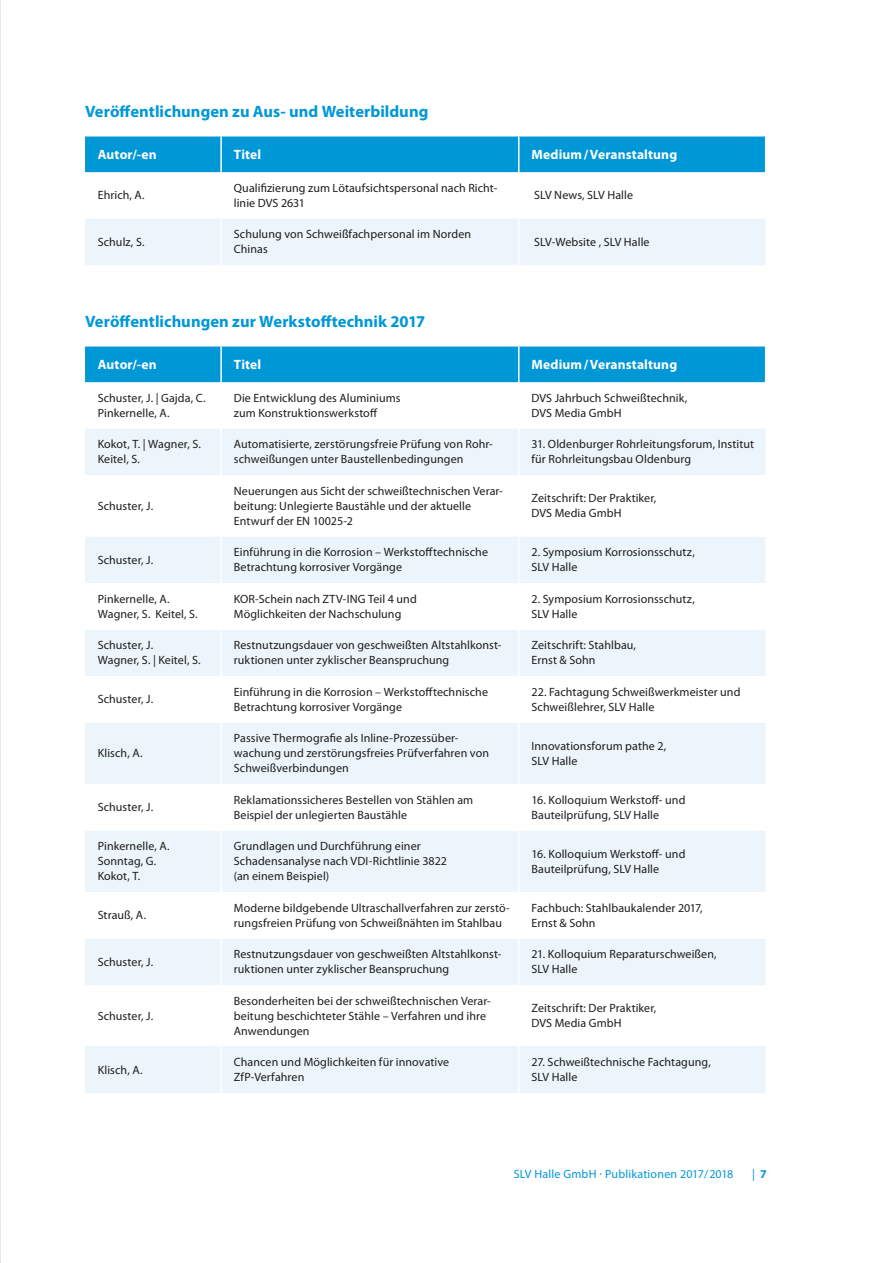
<style>
.page{position:relative;width:893px;height:1263px;background:#fff}
.page>*{position:absolute;margin:0;border:0;box-sizing:border-box;transform-origin:0 0}
.t1{font:700 16.5px "Myriad Pro";color:#0097d7}
.t2{font:700 13.5px "Myriad Pro";letter-spacing:.01em;color:#fff}
.t3{font:12px/15px "Myriad Pro";letter-spacing:.005em;color:#1d1d1b}
.t4{font:12px "Myriad Pro";letter-spacing:.015em;color:#0097d7}
.s1{font-weight:700}
</style>
<div class="page">
<div style="left:85px;top:346px;width:680px;height:36px;background:#0097d7"></div>
<div style="left:85px;top:429px;width:680px;height:46px;background:#edf5fc"></div>
<svg style="left:85px;top:537px;width:680px;height:448px;fill:#edf5fc"></svg>
<div style="left:85px;top:1047px;width:680px;height:46px;background:#edf5fc"></div>
<hr style="left:85px;top:1046px;width:135px;height:1px;background:#edf5fc">
<hr style="left:222px;top:1046px;width:296px;height:1px;background:#edf5fc">
<hr style="left:519px;top:1046px;width:246px;height:1px;background:#edf5fc">
<hr style="left:220px;top:347px;width:2px;height:35px;background:#fff">
<hr style="left:518px;top:347px;width:1px;height:35px;background:#fff">
<hr style="left:220px;top:429px;width:2px;height:46px;background:#fff">
<hr style="left:518px;top:429px;width:1px;height:46px;background:#fff">
<hr style="left:220px;top:537px;width:2px;height:46px;background:#fff">
<hr style="left:518px;top:537px;width:1px;height:46px;background:#fff">
<hr style="left:220px;top:583px;width:2px;height:47px;background:#fff">
<hr style="left:518px;top:583px;width:1px;height:47px;background:#fff">
<hr style="left:220px;top:630px;width:2px;height:46px;background:#fff">
<hr style="left:518px;top:630px;width:1px;height:46px;background:#fff">
<hr style="left:220px;top:676px;width:2px;height:47px;background:#fff">
<hr style="left:518px;top:676px;width:1px;height:47px;background:#fff">
<hr style="left:220px;top:723px;width:2px;height:61px;background:#fff">
<hr style="left:518px;top:723px;width:1px;height:61px;background:#fff">
<hr style="left:220px;top:784px;width:2px;height:47px;background:#fff">
<hr style="left:518px;top:784px;width:1px;height:47px;background:#fff">
<hr style="left:220px;top:831px;width:2px;height:61px;background:#fff">
<hr style="left:518px;top:831px;width:1px;height:61px;background:#fff">
<hr style="left:220px;top:892px;width:2px;height:47px;background:#fff">
<hr style="left:518px;top:892px;width:1px;height:47px;background:#fff">
<hr style="left:220px;top:939px;width:2px;height:46px;background:#fff">
<hr style="left:518px;top:939px;width:1px;height:46px;background:#fff">
<hr style="left:220px;top:1047px;width:2px;height:46px;background:#fff">
<hr style="left:518px;top:1047px;width:1px;height:46px;background:#fff">
<div style="left:85px;top:136px;width:680px;height:36px;background:#0097d7"></div>
<div style="left:85px;top:219px;width:680px;height:46px;background:#edf5fc"></div>
<hr style="left:220px;top:137px;width:2px;height:35px;background:#fff">
<hr style="left:518px;top:137px;width:1px;height:35px;background:#fff">
<hr style="left:220px;top:219px;width:2px;height:46px;background:#fff">
<hr style="left:518px;top:219px;width:1px;height:46px;background:#fff">
<svg style="left:0;top:0;width:1px;height:1263px"></svg>
<h1 class="t1" style="left:85px;top:102px;width:345px">Veröffentlichungen zu Aus- und Weiterbildung</h1>
<p class="t2" style="left:98px;top:147px;width:60px">Autor/-en</p>
<p class="t2" style="left:234px;top:147px;width:29px">Titel</p>
<p class="t2" style="left:531px;top:147px;width:147px">Medium/Veranstaltung</p>
<p class="t3" style="left:98px;top:188px;width:49px">Ehrich, A.</p>
<p class="t3" style="left:234px;top:180px;width:265px">Qualifizierung zum Lötaufsichtspersonal nach Richt&shy;linie DVS 2631</p>
<p class="t3" style="left:534px;top:188px;width:101px">SLV News, SLV Halle</p>
<p class="t3" style="left:98px;top:234px;width:48px">Schulz, S.</p>
<p class="t3" style="left:234px;top:227px;width:239px">Schulung von Schweißfachpersonal im Norden<br>Chinas</p>
<p class="t3" style="left:534px;top:234px;width:117px">SLV-Website , SLV Halle</p>
<h1 class="t1" style="left:85px;top:312px;width:342px">Veröffentlichungen zur Werkstofftechnik 2017</h1>
<p class="t2" style="left:98px;top:357px;width:60px">Autor/-en</p>
<p class="t2" style="left:234px;top:357px;width:29px">Titel</p>
<p class="t2" style="left:531px;top:357px;width:147px">Medium/Veranstaltung</p>
<p class="t3" style="left:98px;top:390px;width:109px">Schuster, J. | Gajda, C.<br>Pinkernelle, A.</p>
<p class="t3" style="left:234px;top:390px;width:168px">Die Entwicklung des Aluminiums zum Konstruktionswerkstoff</p>
<p class="t3" style="left:531px;top:390px;width:157px">DVS Jahrbuch Schweißtechnik,<br>DVS Media GmbH</p>
<p class="t3" style="left:98px;top:437px;width:105px">Kokot, T. | Wagner, S.<br>Keitel, S.</p>
<p class="t3" style="left:234px;top:437px;width:261px">Automatisierte, zerstörungsfreie Prüfung von Rohr&shy;schweißungen unter Baustellenbedingungen</p>
<p class="t3" style="left:531px;top:437px;width:224px">31. Oldenburger Rohrleitungsforum, Institut für Rohrleitungsbau Oldenburg</p>
<p class="t3" style="left:98px;top:498px;width:57px">Schuster, J.</p>
<p class="t3" style="left:234px;top:483px;width:271px">Neuerungen aus Sicht der schweißtechnischen Verar&shy;beitung: Unlegierte Baustähle und der aktuelle<br>Entwurf der EN 10025-2</p>
<p class="t3" style="left:531px;top:491px;width:126px">Zeitschrift: Der Praktiker,<br>DVS Media GmbH</p>
<p class="t3" style="left:98px;top:552px;width:57px">Schuster, J.</p>
<p class="t3" style="left:234px;top:545px;width:256px">Einführung in die Korrosion – Werkstofftechnische<br>Betrachtung korrosiver Vorgänge</p>
<p class="t3" style="left:531px;top:545px;width:165px">2. Symposium Korrosionsschutz,<br>SLV Halle</p>
<p class="t3" style="left:98px;top:591px;width:101px">Pinkernelle, A.<br>Wagner, S. Keitel, S.</p>
<p class="t3" style="left:234px;top:591px;width:184px">KOR-Schein nach ZTV-ING Teil 4 und<br>Möglichkeiten der Nachschulung</p>
<p class="t3" style="left:531px;top:591px;width:165px">2. Symposium Korrosionsschutz,<br>SLV Halle</p>
<p class="t3" style="left:98px;top:638px;width:104px">Schuster, J.<br>Wagner, S. | Keitel, S.</p>
<p class="t3" style="left:234px;top:638px;width:269px">Restnutzungsdauer von geschweißten Altstahlkonst&shy;ruktionen unter zyklischer Beanspruchung</p>
<p class="t3" style="left:531px;top:638px;width:106px">Zeitschrift: Stahlbau,<br>Ernst &amp; Sohn</p>
<p class="t3" style="left:98px;top:692px;width:57px">Schuster, J.</p>
<p class="t3" style="left:234px;top:684px;width:256px">Einführung in die Korrosion – Werkstofftechnische<br>Betrachtung korrosiver Vorgänge</p>
<p class="t3" style="left:531px;top:684px;width:210px">22. Fachtagung Schweißwerkmeister und<br>Schweißlehrer, SLV Halle</p>
<p class="t3" style="left:98px;top:746px;width:46px">Klisch, A.</p>
<p class="t3" style="left:234px;top:731px;width:257px">Passive Thermografie als Inline-Prozessüber&shy;wachung und zerstörungsfreies Prüfverfahren von<br>Schweißverbindungen</p>
<p class="t3" style="left:531px;top:738px;width:136px">Innovationsforum pathe 2,<br>SLV Halle</p>
<p class="t3" style="left:98px;top:800px;width:57px">Schuster, J.</p>
<p class="t3" style="left:234px;top:792px;width:241px">Reklamationssicheres Bestellen von Stählen am<br>Beispiel der unlegierten Baustähle</p>
<p class="t3" style="left:531px;top:792px;width:155px">16. Kolloquium Werkstoff- und<br>Bauteilprüfung, SLV Halle</p>
<p class="t3" style="left:98px;top:839px;width:73px">Pinkernelle, A.<br>Sonntag, G.<br>Kokot, T.</p>
<p class="t3" style="left:234px;top:839px;width:215px">Grundlagen und Durchführung einer<br>Schadensanalyse nach VDI-Richtlinie 3822 (an einem Beispiel)</p>
<p class="t3" style="left:531px;top:846px;width:155px">16. Kolloquium Werkstoff- und<br>Bauteilprüfung, SLV Halle</p>
<p class="t3" style="left:98px;top:908px;width:50px">Strauß, A.</p>
<p class="t3" style="left:234px;top:900px;width:277px">Moderne bildgebende Ultraschallverfahren zur zerstö&shy;rungsfreien Prüfung von Schweißnähten im Stahlbau</p>
<p class="t3" style="left:531px;top:900px;width:173px">Fachbuch: Stahlbaukalender 2017,<br>Ernst &amp; Sohn</p>
<p class="t3" style="left:98px;top:954px;width:57px">Schuster, J.</p>
<p class="t3" style="left:234px;top:947px;width:269px">Restnutzungsdauer von geschweißten Altstahlkonst&shy;ruktionen unter zyklischer Beanspruchung</p>
<p class="t3" style="left:531px;top:947px;width:187px">21. Kolloquium Reparaturschweißen,<br>SLV Halle</p>
<p class="t3" style="left:98px;top:1008px;width:57px">Schuster, J.</p>
<p class="t3" style="left:234px;top:993px;width:258px">Besonderheiten bei der schweißtechnischen Verar&shy;beitung beschichteter Stähle – Verfahren und ihre<br>Anwendungen</p>
<p class="t3" style="left:531px;top:1001px;width:126px">Zeitschrift: Der Praktiker,<br>DVS Media GmbH</p>
<p class="t3" style="left:98px;top:1062px;width:46px">Klisch, A.</p>
<p class="t3" style="left:234px;top:1055px;width:217px">Chancen und Möglichkeiten für innovative<br>ZfP-Verfahren</p>
<p class="t3" style="left:531px;top:1055px;width:181px">27. Schweißtechnische Fachtagung,<br>SLV Halle</p>
<p class="t4" style="left:514px;top:1167px;width:221px">SLV Halle GmbH · Publikationen 2017/2018</p>
<p class="t4" style="left:752px;top:1167px;width:16px">| <span class="s1">7</span></p>
</div>
